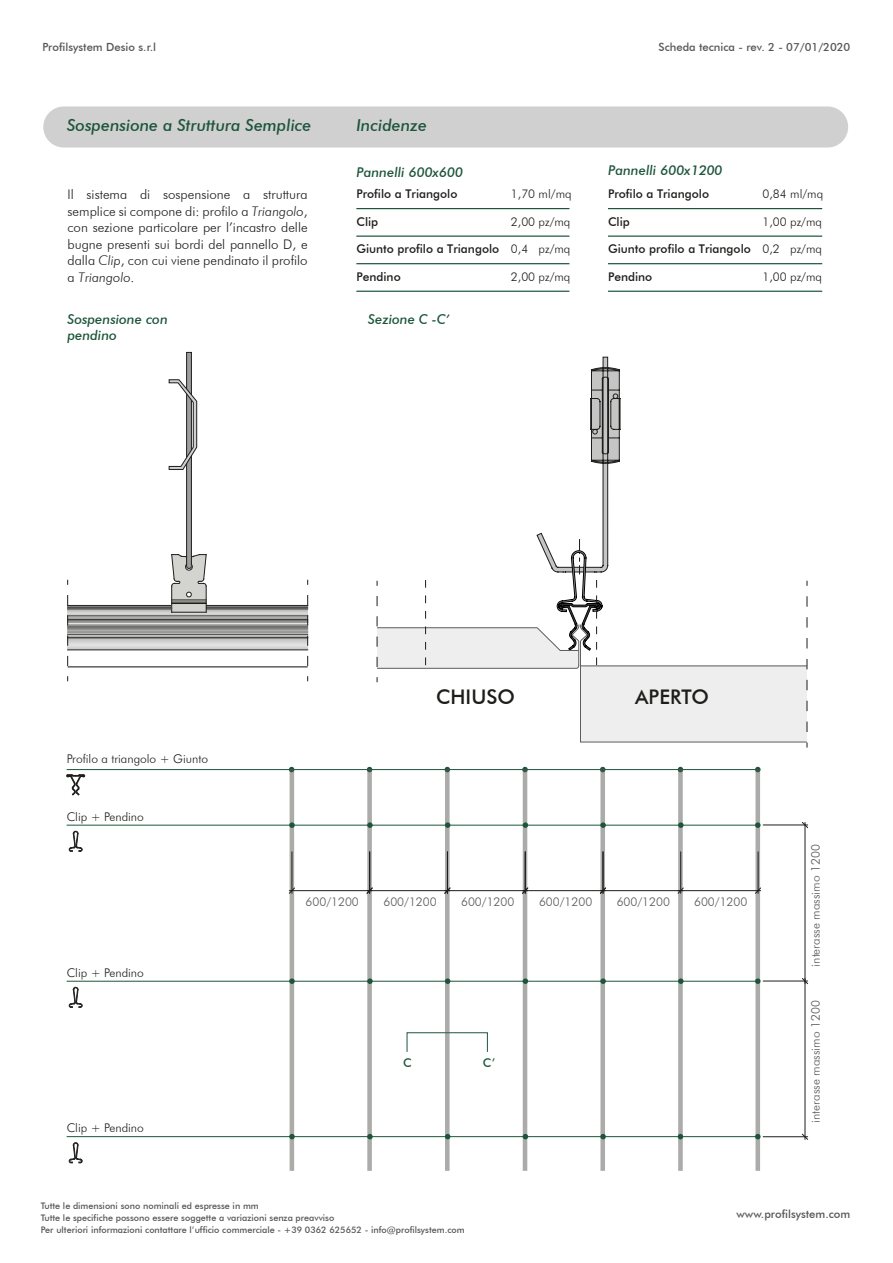
<style>
.page{position:relative;width:893px;height:1263px;background:#fff}
.page>*{position:absolute;margin:0;border:0;box-sizing:border-box;transform-origin:0 0}
.t1{font:500 20.1px "Futura BT";color:#1d1d1b}
.t2{font:italic 500 16.5px "Futura BT";color:#1d553b}
.t3{font:italic 500 13.5px/16.2px "Futura BT";color:#1d553b}
.t4{font:300 13.35px/16.5px "Futura BT";color:#1d1d1b;text-align:justify}
.t5{font:500 12px "Futura BT";color:#1d1d1b}
.t6{font:300 12px "Futura BT";color:#1d1d1b}
.t7{font:300 12px "Futura BT";color:#575756}
.t8{font:500 12px "Futura BT";color:#1d553b}
.t9{font:500 11.25px "Futura BT";color:#575756}
.t10{font:500 9px/12px "Futura BT";color:#575756}
.s1{font-style:italic}
.s2{font-weight:300}
</style>
<div class="page">
<div style="left:580px;top:666px;width:227px;height:76px;background:#eee"></div>
<svg style="left:68px;top:605px;width:239px;height:45px;background:#9f9f9f"></svg>
<div style="left:43px;top:106px;width:805px;height:42px;background:#d0d0d0;border-radius:21px"></div>
<hr style="left:172px;top:612px;width:34px;height:1px;background:#1d1d1b">
<svg style="left:169px;top:352px;width:38px;height:260px"></svg>
<hr style="left:356px;top:208px;width:213px;height:1px;background:#1d553b">
<hr style="left:356px;top:236px;width:213px;height:1px;background:#1d553b">
<hr style="left:356px;top:263px;width:213px;height:1px;background:#1d553b">
<hr style="left:356px;top:291px;width:213px;height:1px;background:#1d553b">
<hr style="left:608px;top:208px;width:214px;height:1px;background:#1d553b">
<hr style="left:608px;top:236px;width:214px;height:1px;background:#1d553b">
<hr style="left:608px;top:263px;width:214px;height:1px;background:#1d553b">
<hr style="left:608px;top:291px;width:214px;height:1px;background:#1d553b">
<div style="left:407px;top:1032px;width:81px;height:20px;border:1px solid #1d553b"></div>
<hr style="left:67px;top:769px;width:691px;height:1px;background:#1d553b">
<svg style="left:289px;top:767px;width:5px;height:5px"></svg>
<svg style="left:522px;top:767px;width:6px;height:5px"></svg>
<svg style="left:67px;top:774px;width:18px;height:21px"></svg>
<svg style="left:307px;top:595px;width:1px;height:86px"></svg>
<svg style="left:67px;top:595px;width:1px;height:86px"></svg>
<hr style="left:68px;top:666px;width:240px;height:2px;background:#5d5c5c">
<hr style="left:290px;top:769px;width:4px;height:402px;background:#ababaa">
<svg style="left:367px;top:769px;width:5px;height:402px;background:#b0b0af"></svg>
<svg style="left:445px;top:769px;width:5px;height:402px;background:#b0b1b0"></svg>
<hr style="left:523px;top:769px;width:4px;height:402px;background:#ababaa">
<svg style="left:600px;top:769px;width:5px;height:402px;background:#afb0af"></svg>
<svg style="left:678px;top:769px;width:5px;height:402px;background:#b0b0b0"></svg>
<svg style="left:755px;top:769px;width:5px;height:402px;background:#b2b2b1"></svg>
<hr style="left:67px;top:825px;width:691px;height:1px;background:#1d553b">
<svg style="left:69px;top:831px;width:13px;height:21px"></svg>
<svg style="left:289px;top:822px;width:6px;height:6px"></svg>
<svg style="left:367px;top:822px;width:6px;height:6px"></svg>
<svg style="left:445px;top:822px;width:5px;height:6px"></svg>
<svg style="left:523px;top:822px;width:5px;height:6px"></svg>
<svg style="left:600px;top:822px;width:6px;height:6px"></svg>
<svg style="left:678px;top:822px;width:6px;height:6px"></svg>
<svg style="left:755px;top:822px;width:5px;height:6px"></svg>
<hr style="left:67px;top:981px;width:691px;height:1px;background:#1d553b">
<svg style="left:69px;top:987px;width:13px;height:21px"></svg>
<svg style="left:289px;top:978px;width:6px;height:6px"></svg>
<svg style="left:367px;top:978px;width:6px;height:6px"></svg>
<svg style="left:445px;top:978px;width:5px;height:6px"></svg>
<svg style="left:523px;top:978px;width:5px;height:6px"></svg>
<svg style="left:600px;top:978px;width:6px;height:6px"></svg>
<svg style="left:678px;top:978px;width:6px;height:6px"></svg>
<svg style="left:755px;top:978px;width:5px;height:6px"></svg>
<hr style="left:67px;top:1136px;width:691px;height:1px;background:#1d553b">
<svg style="left:69px;top:1142px;width:13px;height:21px"></svg>
<svg style="left:289px;top:1134px;width:6px;height:5px"></svg>
<svg style="left:367px;top:1134px;width:6px;height:5px"></svg>
<svg style="left:445px;top:1134px;width:5px;height:5px"></svg>
<svg style="left:523px;top:1134px;width:5px;height:5px"></svg>
<svg style="left:600px;top:1134px;width:6px;height:5px"></svg>
<svg style="left:755px;top:1134px;width:5px;height:5px"></svg>
<svg style="left:678px;top:1134px;width:5px;height:5px"></svg>
<svg style="left:289px;top:887px;width:6px;height:7px"></svg>
<hr style="left:289px;top:890px;width:83px;height:1px;background:#1d1d1b">
<hr style="left:292px;top:852px;width:1px;height:41px;background:#1d1d1b">
<svg style="left:366px;top:887px;width:7px;height:7px"></svg>
<hr style="left:367px;top:890px;width:83px;height:1px;background:#1d1d1b">
<hr style="left:369px;top:852px;width:1px;height:41px;background:#1d1d1b">
<svg style="left:444px;top:887px;width:7px;height:7px"></svg>
<hr style="left:445px;top:890px;width:83px;height:1px;background:#1d1d1b">
<hr style="left:447px;top:852px;width:1px;height:41px;background:#1d1d1b">
<svg style="left:522px;top:887px;width:6px;height:7px"></svg>
<hr style="left:523px;top:890px;width:83px;height:1px;background:#1d1d1b">
<hr style="left:525px;top:852px;width:1px;height:41px;background:#1d1d1b">
<svg style="left:677px;top:887px;width:7px;height:7px"></svg>
<svg style="left:600px;top:887px;width:6px;height:7px"></svg>
<hr style="left:600px;top:890px;width:83px;height:1px;background:#1d1d1b">
<hr style="left:680px;top:852px;width:1px;height:41px;background:#1d1d1b">
<hr style="left:603px;top:852px;width:1px;height:41px;background:#1d1d1b">
<svg style="left:755px;top:887px;width:6px;height:7px"></svg>
<hr style="left:678px;top:890px;width:83px;height:1px;background:#1d1d1b">
<hr style="left:758px;top:852px;width:1px;height:41px;background:#1d1d1b">
<svg style="left:802px;top:822px;width:6px;height:6px"></svg>
<hr style="left:805px;top:822px;width:1px;height:161px;background:#1d1d1b">
<hr style="left:763px;top:825px;width:45px;height:1px;background:#1d1d1b">
<svg style="left:802px;top:1133px;width:6px;height:7px"></svg>
<hr style="left:763px;top:1136px;width:45px;height:1px;background:#1d1d1b">
<svg style="left:802px;top:978px;width:6px;height:6px"></svg>
<hr style="left:805px;top:978px;width:1px;height:161px;background:#1d1d1b">
<hr style="left:763px;top:981px;width:45px;height:1px;background:#1d1d1b">
<svg style="left:376px;top:357px;width:244px;height:325px"></svg>
<svg style="left:807px;top:596px;width:1px;height:151px"></svg>
<p class="t9" style="left:43px;top:40px;width:115px">Profilsystem Desio s.r.l</p>
<p class="t9" style="left:658px;top:40px;width:193px">Scheda tecnica - rev. 2 - 07/01/2020</p>
<h2 class="t2" style="left:67px;top:115px;width:246px">Sospensione a Struttura Semplice</h2>
<h2 class="t2" style="left:356px;top:115px;width:72px">Incidenze</h2>
<h3 class="t4" style="left:68px;top:186px;width:242px">Il sistema di sospensione a struttura semplice si compone di: profilo a <span class="s1">Triangolo</span>, con sezione particolare per l’incastro delle bugne presenti sui bordi del pannello D, e dalla <span class="s1">Clip</span>, con cui viene pendinato il profilo a <span class="s1">Triangolo</span>.</h3>
<h3 class="t3" style="left:67px;top:311px;width:102px">Sospensione con pendino</h3>
<h3 class="t3" style="left:356px;top:164px;width:108px">Pannelli 600x600</h3>
<h3 class="t5" style="left:356px;top:187px;width:103px">Profilo a Triangolo</h3>
<h3 class="t6" style="left:511px;top:187px;width:62px">1,70 ml/mq</h3>
<h3 class="t5" style="left:356px;top:214px;width:23px">Clip</h3>
<h3 class="t6" style="left:511px;top:214px;width:61px">2,00 pz/mq</h3>
<h3 class="t5" style="left:356px;top:242px;width:216px">Giunto profilo a Triangolo <span class="s2">0,4 pz/mq</span></h3>
<h3 class="t5" style="left:356px;top:269px;width:46px">Pendino</h3>
<h3 class="t6" style="left:511px;top:269px;width:61px">2,00 pz/mq</h3>
<h3 class="t3" style="left:368px;top:311px;width:83px">Sezione C -C’</h3>
<h3 class="t3" style="left:608px;top:162px;width:116px">Pannelli 600x1200</h3>
<h3 class="t5" style="left:608px;top:187px;width:103px">Profilo a Triangolo</h3>
<h3 class="t6" style="left:763px;top:187px;width:62px">0,84 ml/mq</h3>
<h3 class="t5" style="left:608px;top:214px;width:23px">Clip</h3>
<h3 class="t6" style="left:763px;top:214px;width:61px">1,00 pz/mq</h3>
<h3 class="t5" style="left:608px;top:242px;width:216px">Giunto profilo a Triangolo <span class="s2">0,2 pz/mq</span></h3>
<h3 class="t5" style="left:608px;top:269px;width:46px">Pendino</h3>
<h3 class="t6" style="left:763px;top:269px;width:61px">1,00 pz/mq</h3>
<h3 class="t6" style="left:67px;top:751px;width:143px">Profilo a triangolo + Giunto</h3>
<h3 class="t6" style="left:67px;top:809px;width:79px">Clip + Pendino</h3>
<h3 class="t6" style="left:67px;top:965px;width:79px">Clip + Pendino</h3>
<h3 class="t6" style="left:67px;top:1121px;width:79px">Clip + Pendino</h3>
<h1 class="t1" style="left:436px;top:685px;width:80px">CHIUSO</h1>
<h1 class="t1" style="left:635px;top:685px;width:75px">APERTO</h1>
<h3 class="t7" style="left:306px;top:894px;width:55px">600/1200</h3>
<h3 class="t7" style="left:383px;top:894px;width:55px">600/1200</h3>
<h3 class="t7" style="left:461px;top:894px;width:55px">600/1200</h3>
<h3 class="t7" style="left:539px;top:894px;width:55px">600/1200</h3>
<h3 class="t7" style="left:617px;top:894px;width:55px">600/1200</h3>
<h3 class="t7" style="left:694px;top:894px;width:55px">600/1200</h3>
<h3 class="t8" style="left:403px;top:1055px;width:10px">C</h3>
<h3 class="t8" style="left:483px;top:1055px;width:14px">C’</h3>
<h3 class="t7" style="left:808px;top:966px;width:123px;rotate:-90deg">interasse massimo 1200</h3>
<h3 class="t7" style="left:808px;top:1122px;width:123px;rotate:-90deg">interasse massimo 1200</h3>
<p class="t10" style="left:41px;top:1199px;width:425px">Tutte le dimensioni sono nominali ed espresse in mm<br>Tutte le specifiche possono essere soggette a variazioni senza preavviso<br>Per ulteriori informazioni contattare l’ufficio commerciale - +39 0362 625652 - info@profilsystem.com</p>
<p class="t9" style="left:736px;top:1207px;width:115px">www.profilsystem.com</p>
</div>
